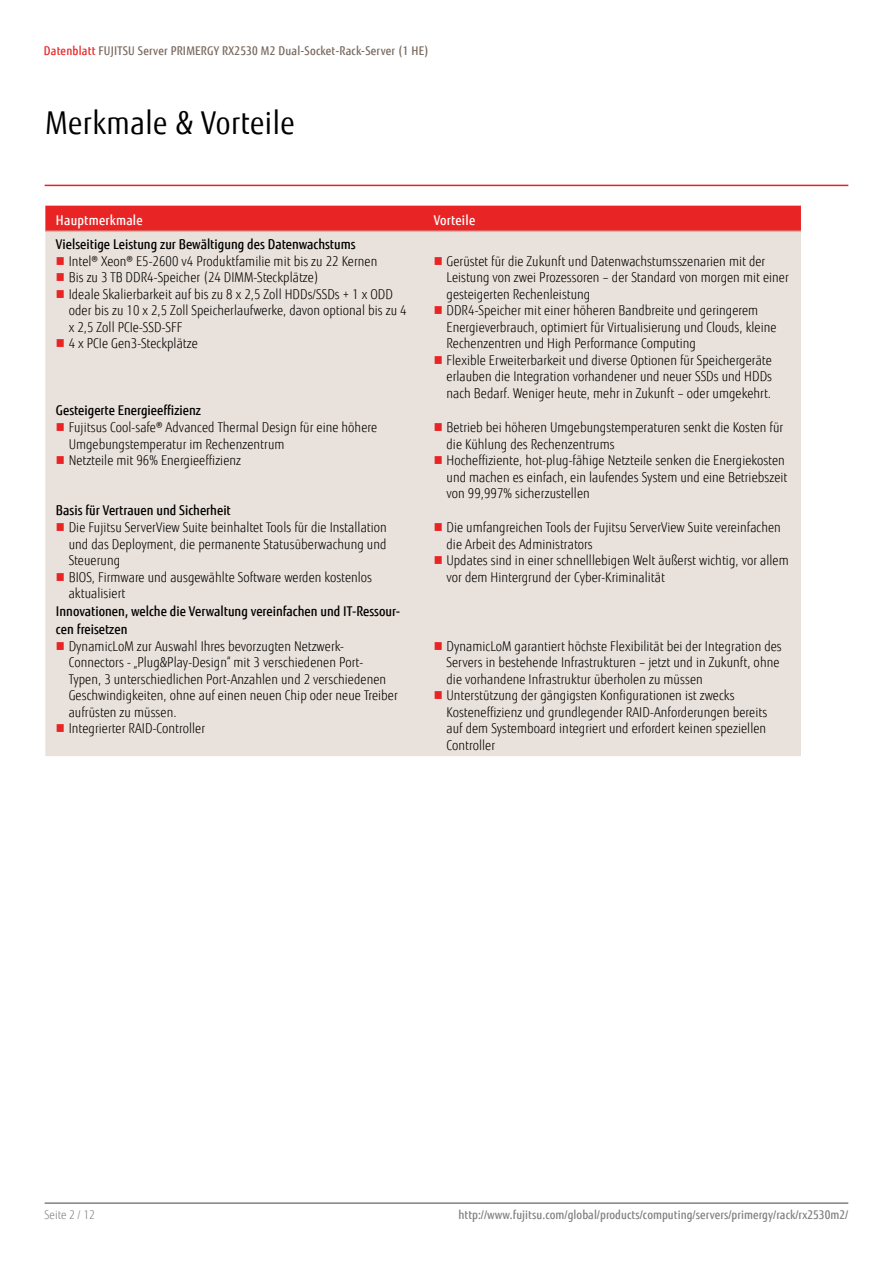
<style>
.page{position:relative;width:893px;height:1263px;background:#fff}
.page>*{position:absolute;margin:0;border:0;box-sizing:border-box;transform-origin:0 0}
.t1{font:31.5px "Fujitsu Sans";letter-spacing:.02em;color:#000;scale:.9 1}
.t2{font:300 13.5px/16.5px "Fujitsu Sans";letter-spacing:.005em;color:#000;scale:.9 1}
.t3{font:500 13.5px/18.1px "Fujitsu Sans";color:#000;scale:.9 1}
.t4{font:500 13.5px "Fujitsu Sans";letter-spacing:.02em;color:#fff;scale:.9 1}
.t5{font:500 12px "Fujitsu Sans";letter-spacing:.005em;color:#818280;scale:.9 1}
.t6{font:500 12px "Fujitsu Sans";letter-spacing:.02em;color:#79695e;scale:.9 1}
.t7{font:300 12px "Fujitsu Sans";letter-spacing:.005em;color:#818280;scale:.9 1}
.s1{color:#e92425}
</style>
<div class="page">
<hr style="left:45px;top:1202px;width:803px;height:2px;background:#818280">
<div style="left:45px;top:206px;width:756px;height:25px;background:#e92425"></div>
<div style="left:45px;top:232px;width:756px;height:524px;background:#e9e1db"></div>
<hr style="left:45px;top:231px;width:378px;height:1px;background:#c9bbb0">
<hr style="left:423px;top:231px;width:378px;height:1px;background:#c9bbb0">
<hr style="left:45px;top:185px;width:803px;height:1px;background:#ed1d24">
<svg style="left:57px;top:257px;width:7px;height:8px"></svg>
<svg style="left:57px;top:273px;width:7px;height:8px"></svg>
<svg style="left:57px;top:290px;width:7px;height:8px"></svg>
<svg style="left:57px;top:339px;width:7px;height:8px"></svg>
<svg style="left:435px;top:257px;width:7px;height:8px"></svg>
<svg style="left:435px;top:306px;width:7px;height:8px"></svg>
<svg style="left:435px;top:356px;width:7px;height:8px"></svg>
<svg style="left:57px;top:423px;width:7px;height:8px"></svg>
<svg style="left:57px;top:456px;width:7px;height:8px"></svg>
<svg style="left:435px;top:423px;width:7px;height:8px"></svg>
<svg style="left:435px;top:456px;width:7px;height:8px"></svg>
<svg style="left:57px;top:523px;width:7px;height:8px"></svg>
<svg style="left:57px;top:573px;width:7px;height:8px"></svg>
<svg style="left:435px;top:523px;width:7px;height:8px"></svg>
<svg style="left:435px;top:556px;width:7px;height:8px"></svg>
<svg style="left:57px;top:642px;width:7px;height:8px"></svg>
<svg style="left:57px;top:724px;width:7px;height:8px"></svg>
<svg style="left:435px;top:642px;width:7px;height:8px"></svg>
<svg style="left:435px;top:691px;width:7px;height:8px"></svg>
<p class="t6" style="left:44px;top:43px;width:429px"><span class="s1">Datenblatt</span> FUJITSU Server PRIMERGY RX2530 M2 Dual-Socket-Rack-Server (1 HE)</p>
<h1 class="t1" style="left:45px;top:104px;width:279px">Merkmale &amp; Vorteile</h1>
<p class="t4" style="left:56px;top:212px;width:98px">Hauptmerkmale</p>
<p class="t4" style="left:434px;top:212px;width:48px">Vorteile</p>
<p class="t3" style="left:56px;top:235px;width:334px">Vielseitige Leistung zur Bewältigung des Datenwachstums</p>
<p class="t2" style="left:69px;top:253px;width:377px">Intel® Xeon® E5-2600 v4 Produktfamilie mit bis zu 22 Kernen<br>Bis zu 3 TB DDR4-Speicher (24 DIMM-Steckplätze)<br>Ideale Skalierbarkeit auf bis zu 8 x 2,5 Zoll HDDs/SSDs + 1 x ODD oder bis zu 10 x 2,5 Zoll Speicherlaufwerke, davon optional bis zu 4 x 2,5 Zoll PCIe-SSD-SFF<br>4 x PCIe Gen3-Steckplätze</p>
<p class="t2" style="left:447px;top:253px;width:382px">Gerüstet für die Zukunft und Datenwachstumsszenarien mit der Leistung von zwei Prozessoren – der Standard von morgen mit einer gesteigerten Rechenleistung<br>DDR4-Speicher mit einer höheren Bandbreite und geringerem Energieverbrauch, optimiert für Virtualisierung und Clouds, kleine Rechenzentren und High Performance Computing<br>Flexible Erweiterbarkeit und diverse Optionen für Speichergeräte erlauben die Integration vorhandener und neuer SSDs und HDDs nach Bedarf. Weniger heute, mehr in Zukunft – oder umgekehrt.</p>
<p class="t3" style="left:56px;top:401px;width:163px">Gesteigerte Energieeffizienz</p>
<p class="t2" style="left:69px;top:419px;width:344px">Fujitsus Cool-safe® Advanced Thermal Design für eine höhere<br>Umgebungstemperatur im Rechenzentrum<br>Netzteile mit 96% Energieeffizienz</p>
<p class="t2" style="left:447px;top:419px;width:380px">Betrieb bei höheren Umgebungstemperaturen senkt die Kosten für die Kühlung des Rechenzentrums<br>Hocheffiziente, hot-plug-fähige Netzteile senken die Energiekosten und machen es einfach, ein laufendes System und eine Betriebszeit von 99,997% sicherzustellen</p>
<p class="t3" style="left:56px;top:501px;width:196px">Basis für Vertrauen und Sicherheit</p>
<p class="t2" style="left:69px;top:519px;width:355px">Die Fujitsu ServerView Suite beinhaltet Tools für die Installation und das Deployment, die permanente Statusüberwachung und Steuerung<br>BIOS, Firmware und ausgewählte Software werden kostenlos aktualisiert</p>
<p class="t2" style="left:447px;top:519px;width:382px">Die umfangreichen Tools der Fujitsu ServerView Suite vereinfachen die Arbeit des Administrators<br>Updates sind in einer schnelllebigen Welt äußerst wichtig, vor allem vor dem Hintergrund der Cyber-Kriminalität</p>
<p class="t3" style="left:56px;top:602px;width:384px">Innovationen, welche die Verwaltung vereinfachen und IT-Ressour&shy;cen freisetzen</p>
<p class="t2" style="left:69px;top:638px;width:367px">DynamicLoM zur Auswahl Ihres bevorzugten Netzwerk-Connectors - „Plug&amp;Play-Design“ mit 3 verschiedenen Port-Typen, 3 unterschiedlichen Port-Anzahlen und 2 verschiedenen Geschwindigkeiten, ohne auf einen neuen Chip oder neue Treiber aufrüsten zu müssen.<br>Integrierter RAID-Controller</p>
<p class="t2" style="left:447px;top:638px;width:374px">DynamicLoM garantiert höchste Flexibilität bei der Integration des Servers in bestehende Infrastrukturen – jetzt und in Zukunft, ohne die vorhandene Infrastruktur überholen zu müssen<br>Unterstützung der gängigsten Konfigurationen ist zwecks Kosteneffizienz und grundlegender RAID-Anforderungen bereits auf dem Systemboard integriert und erfordert keinen speziellen Controller</p>
<p class="t7" style="left:45px;top:1208px;width:57px">Seite 2 / 12</p>
<p class="t5" style="left:458px;top:1208px;width:435px">http://www.fujitsu.com/global/products/computing/servers/primergy/rack/rx2530m2/</p>
</div>
